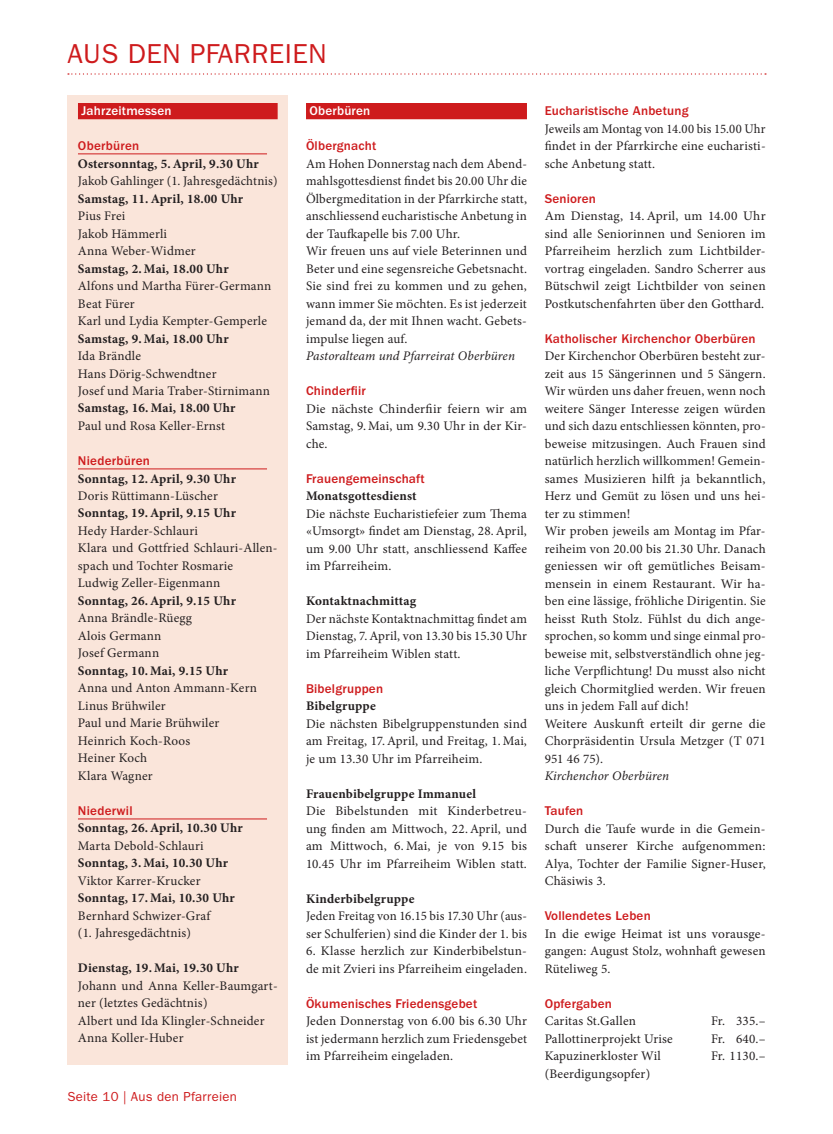
<style>
.page{position:relative;width:833px;height:1134px;background:#fff}
.page>*{position:absolute;margin:0;border:0;box-sizing:border-box;transform-origin:0 0}
.t1{font:27.5px "ITC Franklin Gothic Std";letter-spacing:.02em;color:#ce1b1d}
.t2{font:13.12px/17.5px "Minion Pro";letter-spacing:.015em;color:#231f20}
.t3{font:700 13.12px "Minion Pro";letter-spacing:.015em;color:#231f20}
.t4{font:500 13.12px "ITC Franklin Gothic Std";letter-spacing:.015em;color:#ce1b1d}
.t5{font:italic 13.12px "Minion Pro";letter-spacing:.005em;color:#231f20}
.t6{font:13.12px "ITC Franklin Gothic Std";letter-spacing:.02em;color:#ce1b1d}
.t7{font:500 13.12px "ITC Franklin Gothic Std";letter-spacing:.015em;color:#fff}
</style>
<div class="page">
<svg style="left:68px;top:73px;width:698px;height:2px"></svg>
<div style="left:67px;top:96px;width:221px;height:969px;background:#fae5da"></div>
<div style="left:78px;top:103px;width:200px;height:16px;background:#ce1b1d"></div>
<hr style="left:78px;top:154px;width:189px;height:1px;background:#ce1b1d">
<hr style="left:78px;top:469px;width:189px;height:1px;background:#ce1b1d">
<hr style="left:78px;top:819px;width:189px;height:1px;background:#ce1b1d">
<div style="left:306px;top:103px;width:221px;height:16px;background:#ce1b1d"></div>
<h1 class="t1" style="left:67px;top:37px;width:261px">AUS DEN PFARREIEN</h1>
<p class="t7" style="left:81px;top:103px;width:91px">Jahrzeitmessen</p>
<p class="t4" style="left:78px;top:138px;width:63px">Oberbüren</p>
<p class="t3" style="left:78px;top:154px;width:182px">Ostersonntag, 5. April, 9.30 Uhr</p>
<p class="t2" style="left:78px;top:172px;width:201px">Jakob Gahlinger (1. Jahresgedächtnis)</p>
<p class="t3" style="left:78px;top:189px;width:167px">Samstag, 11. April, 18.00 Uhr</p>
<p class="t2" style="left:78px;top:207px;width:119px">Pius Frei<br>Jakob Hämmerli<br>Anna Weber-Widmer</p>
<p class="t3" style="left:78px;top:259px;width:152px">Samstag, 2. Mai, 18.00 Uhr</p>
<p class="t2" style="left:78px;top:277px;width:195px">Alfons und Martha Fürer-Germann<br>Beat Fürer<br>Karl und Lydia Kempter-Gemperle</p>
<p class="t3" style="left:78px;top:329px;width:152px">Samstag, 9. Mai, 18.00 Uhr</p>
<p class="t2" style="left:78px;top:347px;width:193px">Ida Brändle<br>Hans Dörig-Schwendtner<br>Josef und Maria Traber-Stirnimann</p>
<p class="t3" style="left:78px;top:399px;width:159px">Samstag, 16. Mai, 18.00 Uhr</p>
<p class="t2" style="left:78px;top:417px;width:149px">Paul und Rosa Keller-Ernst</p>
<p class="t4" style="left:78px;top:453px;width:73px">Niederbüren</p>
<p class="t3" style="left:78px;top:469px;width:159px">Sonntag, 12. April, 9.30 Uhr</p>
<p class="t2" style="left:78px;top:487px;width:141px">Doris Rüttimann-Lüscher</p>
<p class="t3" style="left:78px;top:504px;width:159px">Sonntag, 19. April, 9.15 Uhr</p>
<p class="t2" style="left:78px;top:522px;width:201px">Hedy Harder-Schlauri<br>Klara und Gottfried Schlauri-Allen&shy;spach und Tochter Rosmarie<br>Ludwig Zeller-Eigenmann</p>
<p class="t3" style="left:78px;top:591px;width:159px">Sonntag, 26. April, 9.15 Uhr</p>
<p class="t2" style="left:78px;top:610px;width:116px">Anna Brändle-Rüegg<br>Alois Germann<br>Josef Germann</p>
<p class="t3" style="left:78px;top:661px;width:152px">Sonntag, 10. Mai, 9.15 Uhr</p>
<p class="t2" style="left:78px;top:680px;width:180px">Anna und Anton Ammann-Kern<br>Linus Brühwiler<br>Paul und Marie Brühwiler<br>Heinrich Koch-Roos<br>Heiner Koch<br>Klara Wagner</p>
<p class="t4" style="left:78px;top:803px;width:56px">Niederwil</p>
<p class="t3" style="left:78px;top:819px;width:166px">Sonntag, 26. April, 10.30 Uhr</p>
<p class="t2" style="left:78px;top:837px;width:127px">Marta Debold-Schlauri</p>
<p class="t3" style="left:78px;top:854px;width:152px">Sonntag, 3. Mai, 10.30 Uhr</p>
<p class="t2" style="left:78px;top:872px;width:124px">Viktor Karrer-Krucker</p>
<p class="t3" style="left:78px;top:889px;width:158px">Sonntag, 17. Mai, 10.30 Uhr</p>
<p class="t2" style="left:78px;top:907px;width:134px">Bernhard Schwizer-Graf (1. Jahresgedächtnis)</p>
<p class="t3" style="left:78px;top:959px;width:162px">Dienstag, 19. Mai, 19.30 Uhr</p>
<p class="t2" style="left:78px;top:977px;width:201px">Johann und Anna Keller-Baumgart&shy;ner (letztes Gedächtnis)<br>Albert und Ida Klingler-Schneider<br>Anna Koller-Huber</p>
<p class="t6" style="left:67px;top:1089px;width:171px">Seite 10 | Aus den Pfarreien</p>
<p class="t7" style="left:309px;top:103px;width:62px">Oberbüren</p>
<p class="t4" style="left:306px;top:138px;width:72px">Ölbergnacht</p>
<p class="t2" style="left:306px;top:155px;width:222px">Am Hohen Donnerstag nach dem Abend&shy;mahlsgottesdienst findet bis 20.00 Uhr die Ölbergmeditation in der Pfarrkirche statt, anschliessend eucharistische Anbetung in der Taufkapelle bis 7.00 Uhr.<br>Wir freuen uns auf viele Beterinnen und Beter und eine segensreiche Gebetsnacht.<br>Sie sind frei zu kommen und zu gehen, wann immer Sie möchten. Es ist jederzeit jemand da, der mit Ihnen wacht. Gebets&shy;impulse liegen auf.</p>
<p class="t5" style="left:306px;top:347px;width:210px">Pastoralteam und Pfarreirat Oberbüren</p>
<p class="t4" style="left:306px;top:383px;width:61px">Chinderfiir</p>
<p class="t2" style="left:306px;top:400px;width:222px;text-align:justify">Die nächste Chinderfiir feiern wir am Samstag, 9. Mai, um 9.30 Uhr in der Kir&shy;che.</p>
<p class="t4" style="left:306px;top:471px;width:120px">Frauengemeinschaft</p>
<p class="t3" style="left:306px;top:487px;width:112px">Monatsgottesdienst</p>
<p class="t2" style="left:306px;top:505px;width:222px;text-align:justify">Die nächste Eucharistiefeier zum Thema «Umsorgt» findet am Dienstag, 28.April, um 9.00 Uhr statt, anschliessend Kaffee im Pfarreiheim.</p>
<p class="t3" style="left:306px;top:592px;width:112px">Kontaktnachmittag</p>
<p class="t2" style="left:306px;top:610px;width:222px;text-align:justify">Der nächste Kontaktnachmittag findet am Dienstag, 7.April, von 13.30 bis 15.30 Uhr im Pfarreiheim Wiblen statt.</p>
<p class="t4" style="left:306px;top:681px;width:79px">Bibelgruppen</p>
<p class="t3" style="left:306px;top:697px;width:71px">Bibelgruppe</p>
<p class="t2" style="left:306px;top:715px;width:222px;text-align:justify">Die nächsten Bibelgruppenstunden sind am Freitag, 17.April, und Freitag, 1. Mai, je um 13.30 Uhr im Pfarreiheim.</p>
<p class="t3" style="left:306px;top:784px;width:171px">Frauenbibelgruppe Immanuel</p>
<p class="t2" style="left:306px;top:802px;width:222px;text-align:justify">Die Bibelstunden mit Kinderbetreu&shy;ung finden am Mittwoch, 22.April, und am Mittwoch, 6. Mai, je von 9.15 bis 10.45 Uhr im Pfarreiheim Wiblen statt.</p>
<p class="t3" style="left:306px;top:889px;width:110px">Kinderbibelgruppe</p>
<p class="t2" style="left:306px;top:907px;width:222px">Jeden Freitag von 16.15 bis 17.30 Uhr (aus&shy;ser Schulferien) sind die Kinder der 1. bis</p>
<p class="t2" style="left:306px;top:942px;width:222px">6. Klasse herzlich zur Kinderbibelstun&shy;de mit Zvieri ins Pfarreiheim eingeladen.</p>
<p class="t4" style="left:306px;top:996px;width:173px">Ökumenisches Friedensgebet</p>
<p class="t2" style="left:306px;top:1012px;width:222px;text-align:justify">Jeden Donnerstag von 6.00 bis 6.30 Uhr ist jedermann herzlich zum Friedensgebet im Pfarreiheim eingeladen.</p>
<p class="t4" style="left:544px;top:103px;width:145px">Eucharistische Anbetung</p>
<p class="t2" style="left:544px;top:120px;width:222px;text-align:justify">Jeweils am Montag von 14.00 bis 15.00 Uhr findet in der Pfarrkirche eine eucharisti&shy;sche Anbetung statt.</p>
<p class="t4" style="left:544px;top:191px;width:53px">Senioren</p>
<p class="t2" style="left:544px;top:207px;width:222px;text-align:justify">Am Dienstag, 14.April, um 14.00 Uhr sind alle Seniorinnen und Senioren im Pfarreiheim herzlich zum Lichtbilder&shy;vortrag eingeladen. Sandro Scherrer aus Bütschwil zeigt Lichtbilder von seinen Postkutschenfahrten über den Gotthard.</p>
<p class="t4" style="left:544px;top:331px;width:212px">Katholischer Kirchenchor Oberbüren</p>
<p class="t2" style="left:544px;top:347px;width:222px">Der Kirchenchor Oberbüren besteht zur&shy;zeit aus 15 Sängerinnen und 5 Sängern.<br>Wir würden uns daher freuen, wenn noch weitere Sänger Interesse zeigen würden und sich dazu entschliessen könnten, pro&shy;beweise mitzusingen. Auch Frauen sind natürlich herzlich willkommen! Gemein&shy;sames Musizieren hilft ja bekanntlich, Herz und Gemüt zu lösen und uns hei&shy;ter zu stimmen!<br>Wir proben jeweils am Montag im Pfar&shy;reiheim von 20.00 bis 21.30 Uhr. Danach geniessen wir oft gemütliches Beisam&shy;mensein in einem Restaurant. Wir ha&shy;ben eine lässige, fröhliche Dirigentin. Sie heisst Ruth Stolz. Fühlst du dich ange&shy;sprochen, so komm und singe einmal pro&shy;beweise mit, selbstverständlich ohne jeg&shy;liche Verpflichtung! Du musst also nicht gleich Chormitglied werden. Wir freuen uns in jedem Fall auf dich!<br>Weitere Auskunft erteilt dir gerne die Chorpräsidentin Ursula Metzger (T 071<br>951 46 75).</p>
<p class="t5" style="left:544px;top:767px;width:126px">Kirchenchor Oberbüren</p>
<p class="t4" style="left:544px;top:803px;width:40px">Taufen</p>
<p class="t2" style="left:544px;top:820px;width:222px;text-align:justify">Durch die Taufe wurde in die Gemein&shy;schaft unserer Kirche aufgenommen:<br>Alya, Tochter der Familie Signer-Huser, Chäsiwis 3.</p>
<p class="t4" style="left:544px;top:908px;width:108px">Vollendetes Leben</p>
<p class="t2" style="left:544px;top:925px;width:222px;text-align:justify">In die ewige Heimat ist uns vorausge&shy;gangen: August Stolz, wohnhaft gewesen Rüteliweg 5.</p>
<p class="t4" style="left:544px;top:996px;width:69px">Opfergaben</p>
<p class="t2" style="left:544px;top:1012px;width:93px">Caritas St.Gallen</p>
<p class="t2" style="left:711px;top:1012px;width:56px">Fr. 335.–</p>
<p class="t2" style="left:544px;top:1030px;width:130px">Pallottinerprojekt Urise</p>
<p class="t2" style="left:711px;top:1030px;width:56px">Fr. 640.–</p>
<p class="t2" style="left:544px;top:1047px;width:118px">Kapuzinerkloster Wil</p>
<p class="t2" style="left:711px;top:1047px;width:56px">Fr. 1130.–</p>
<p class="t2" style="left:544px;top:1065px;width:107px">(Beerdigungsopfer)</p>
</div>
